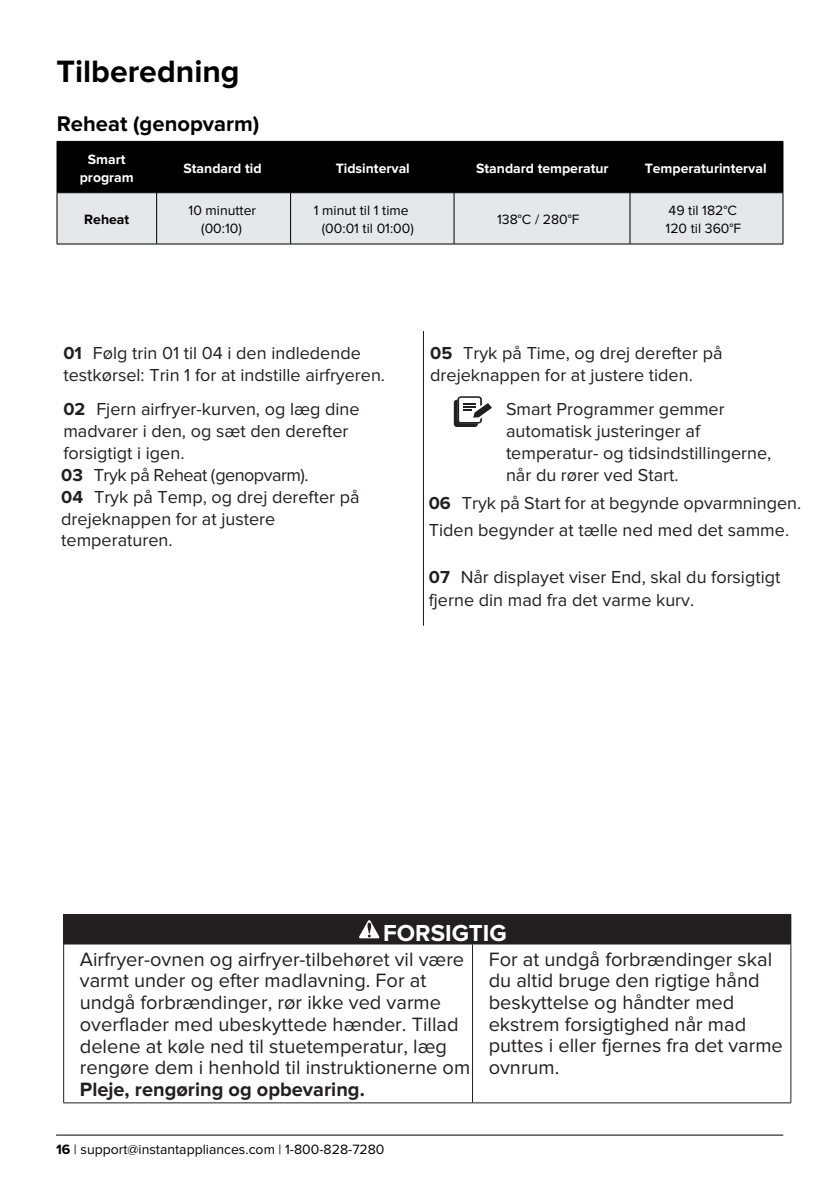
<style>
.page{position:relative;width:840px;height:1191px;background:#fff}
.page>*{position:absolute;margin:0;border:0;box-sizing:border-box;transform-origin:0 0}
.t1{font:700 32px "Proxima Nova";color:#000}
.t2{font:700 24px "Proxima Nova";color:#fff}
.t3{font:700 22px "Proxima Nova";color:#000}
.t4{font:20px/21.8px "Proxima Nova";color:#231f20}
.t5{font:700 20px "Proxima Nova";color:#231f20}
.t6{font:18px/22px "Proxima Nova";color:#231f20}
.t7{font:14px/18px "Proxima Nova";color:#000;text-align:center}
.t8{font:700 14px/18px "Proxima Nova";color:#fff;text-align:center}
.t9{font:700 14px "Proxima Nova";color:#000}
.s1{font-weight:700}
</style>
<div class="page">
<hr style="left:56px;top:1134px;width:726px;height:1px;background:#000">
<svg style="left:58px;top:142px;width:724px;height:102px;background:#727373"></svg>
<hr style="left:57px;top:141px;width:99px;height:1px;background:#000">
<hr style="left:57px;top:142px;width:1px;height:50px;background:#000">
<hr style="left:156px;top:141px;width:134px;height:1px;background:#000">
<hr style="left:156px;top:142px;width:1px;height:50px;background:#000">
<hr style="left:290px;top:141px;width:164px;height:1px;background:#000">
<hr style="left:290px;top:142px;width:1px;height:50px;background:#000">
<hr style="left:454px;top:141px;width:175px;height:1px;background:#000">
<hr style="left:453px;top:142px;width:1px;height:50px;background:#000">
<hr style="left:629px;top:141px;width:153px;height:1px;background:#000">
<hr style="left:629px;top:142px;width:1px;height:50px;background:#000">
<hr style="left:782px;top:142px;width:1px;height:50px;background:#000">
<hr style="left:57px;top:192px;width:99px;height:1px;background:#000">
<hr style="left:57px;top:193px;width:1px;height:51px;background:#000">
<hr style="left:156px;top:192px;width:134px;height:1px;background:#000">
<hr style="left:156px;top:193px;width:1px;height:51px;background:#000">
<hr style="left:290px;top:192px;width:164px;height:1px;background:#000">
<hr style="left:290px;top:193px;width:1px;height:51px;background:#000">
<hr style="left:454px;top:192px;width:175px;height:1px;background:#000">
<hr style="left:453px;top:193px;width:1px;height:51px;background:#000">
<hr style="left:629px;top:192px;width:153px;height:1px;background:#000">
<hr style="left:629px;top:193px;width:1px;height:51px;background:#000">
<hr style="left:782px;top:193px;width:1px;height:51px;background:#000">
<hr style="left:57px;top:244px;width:99px;height:1px;background:#000">
<hr style="left:156px;top:244px;width:134px;height:1px;background:#000">
<hr style="left:290px;top:244px;width:164px;height:1px;background:#000">
<hr style="left:454px;top:244px;width:175px;height:1px;background:#000">
<hr style="left:629px;top:244px;width:153px;height:1px;background:#000">
<div style="left:64px;top:914px;width:726px;height:30px;background:#231f20"></div>
<svg style="left:63px;top:914px;width:1px;height:29px"></svg>
<svg style="left:790px;top:914px;width:1px;height:29px"></svg>
<hr style="left:63px;top:943px;width:409px;height:1px;background:#231f20">
<hr style="left:63px;top:944px;width:1px;height:158px;background:#231f20">
<hr style="left:472px;top:944px;width:1px;height:158px;background:#231f20">
<hr style="left:790px;top:944px;width:1px;height:158px;background:#231f20">
<hr style="left:63px;top:1102px;width:409px;height:1px;background:#231f20">
<hr style="left:472px;top:1102px;width:318px;height:1px;background:#231f20">
<svg style="left:359px;top:920px;width:20px;height:18px"></svg>
<div style="left:453px;top:400px;width:24px;height:27px;background:#231f20;border-radius:3px"></div>
<svg style="left:457px;top:396px;width:34px;height:27px"></svg>
<hr style="left:423px;top:331px;width:1px;height:294px;background:#231f20">
<h1 class="t1" style="left:56px;top:53px;width:185px">Tilberedning</h1>
<p class="t3" style="left:57px;top:110px;width:204px">Reheat (genopvarm)</p>
<p class="t8" style="left:80px;top:150px;width:55px">Smart program</p>
<p class="t8" style="left:183px;top:159px;width:79px">Standard tid</p>
<p class="t8" style="left:335px;top:159px;width:76px">Tidsinterval</p>
<p class="t8" style="left:476px;top:159px;width:134px">Standard temperatur</p>
<p class="t8" style="left:644px;top:159px;width:123px">Temperaturinterval</p>
<p class="t9" style="left:84px;top:211px;width:46px">Reheat</p>
<p class="t7" style="left:188px;top:202px;width:69px">10 minutter (00:10)</p>
<p class="t7" style="left:313px;top:202px;width:101px">1 minut til 1 time (00:01 til 01:00)</p>
<p class="t7" style="left:497px;top:211px;width:84px">138°C / 280°F</p>
<p class="t7" style="left:665px;top:202px;width:77px;text-align:left">49 til 182°C<br>120 til 360°F</p>
<p class="t6" style="left:63px;top:342px;width:323px"><span class="s1">01</span> Følg trin 01 til 04 i den indledende testkørsel: Trin 1 for at indstille airfryeren.</p>
<p class="t6" style="left:61px;top:398px;width:299px"><span class="s1">02</span> Fjern airfryer-kurven, og læg dine madvarer i den, og sæt den derefter forsigtigt i igen.<br><span class="s1">03</span> Tryk på Reheat (genopvarm).<br><span class="s1">04</span> Tryk på Temp, og drej derefter på drejeknappen for at justere temperaturen.</p>
<p class="t6" style="left:430px;top:343px;width:293px"><span class="s1">05</span> Tryk på Time, og drej derefter på drejeknappen for at justere tiden.</p>
<p class="t6" style="left:505px;top:398px;width:267px">Smart Programmer gemmer automatisk justeringer af temperatur- og tidsindstillingerne, når du rører ved Start.</p>
<p class="t6" style="left:428px;top:490px;width:374px;line-height:26.6px"><span class="s1">06</span> Tryk på Start for at begynde opvarmningen.<br>Tiden begynder at tælle ned med det samme.</p>
<p class="t6" style="left:428px;top:565px;width:353px;line-height:23.4px"><span class="s1">07</span> Når displayet viser End, skal du forsigtigt fjerne din mad fra det varme kurv.</p>
<h2 class="t2" style="left:383px;top:918px;width:125px">FORSIGTIG</h2>
<p class="t4" style="left:80px;top:948px;width:391px">Airfryer-ovnen og airfryer-tilbehøret vil være varmt under og efter madlavning. For at undgå forbrændinger, rør ikke ved varme overflader med ubeskyttede hænder. Tillad delene at køle ned til stuetemperatur, læg rengøre dem i henhold til instruktionerne om</p>
<p class="t5" style="left:80px;top:1077px;width:286px">Pleje, rengøring og opbevaring.</p>
<p class="t4" style="left:488px;top:948px;width:295px">For at undgå forbrændinger skal du altid bruge den rigtige hånd beskyttelse og håndter med ekstrem forsigtighed når mad puttes i eller fjernes fra det varme ovnrum.</p>
<p class="t7" style="left:56px;top:1140px;width:330px"><span class="s1">16</span> | support@instantappliances.com | 1-800-828-7280</p>
</div>
